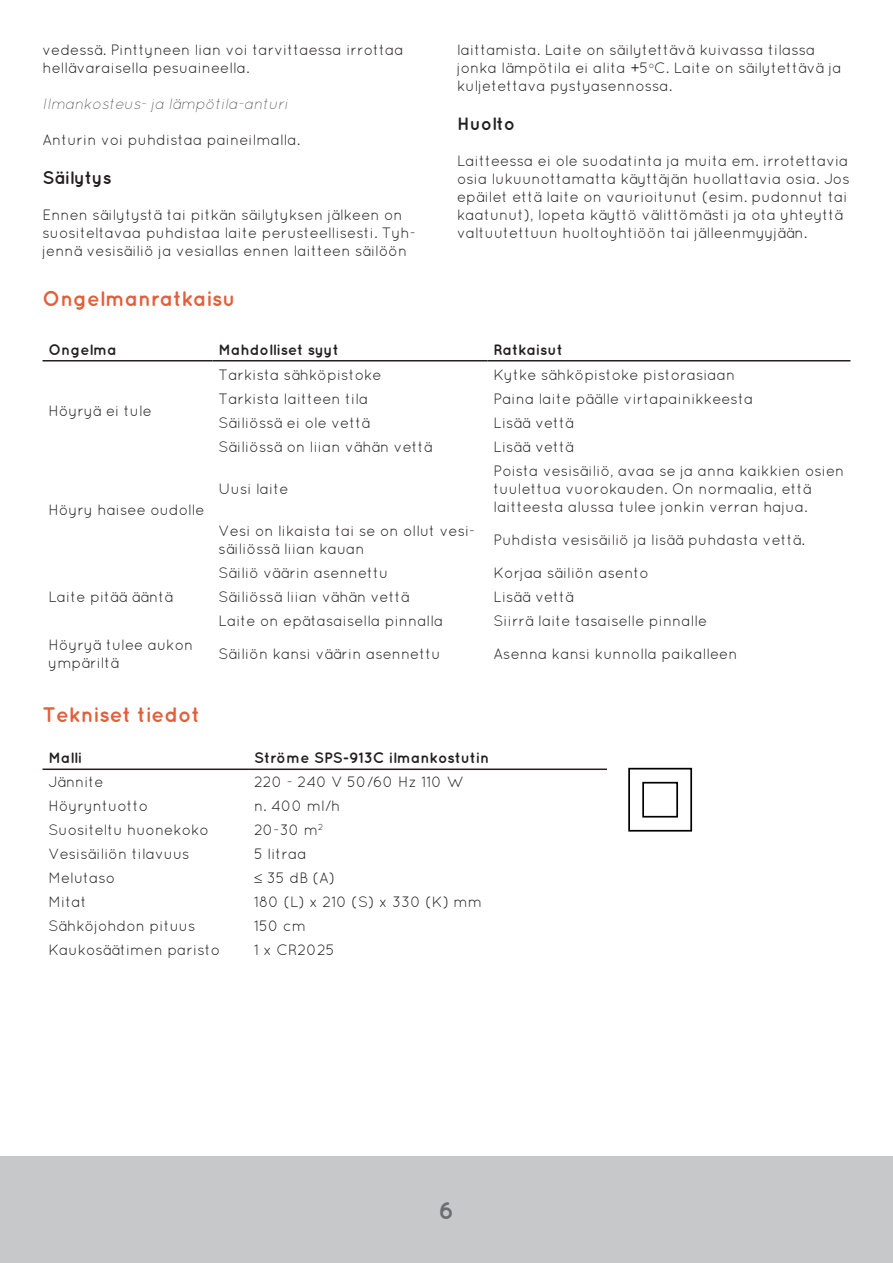
<style>
.page{position:relative;width:893px;height:1263px;background:#fff}
.page>*{position:absolute;margin:0;border:0;box-sizing:border-box;transform-origin:0 0}
.t1{font:700 24px "Quicksand";color:#6c6d70}
.t2{font:700 21px "Quicksand";color:#e45e39}
.t3{font:700 18px "Quicksand";color:#231f20}
.t4{font:15px/18px "Quicksand";color:#231f20}
.t5{font:700 15px "Quicksand";color:#231f20}
.t6{font:italic 300 15px "Quicksand";color:#231f20}
</style>
<div class="page">
<div style="left:0;top:1157px;width:893px;height:106px;background:#c7c8ca"></div>
<hr style="left:43px;top:768px;width:205px;height:2px;background:#231f20">
<hr style="left:248px;top:768px;width:359px;height:2px;background:#231f20">
<hr style="left:43px;top:360px;width:170px;height:1px;background:#231f20">
<hr style="left:213px;top:360px;width:275px;height:1px;background:#231f20">
<hr style="left:488px;top:360px;width:362px;height:1px;background:#231f20">
<div style="left:628px;top:768px;width:64px;height:63px;border:2px solid #000"></div>
<div style="left:642px;top:782px;width:36px;height:35px;border:2px solid #000"></div>
<p class="t4" style="left:43px;top:40px;width:363px">vedessä. Pinttyneen lian voi tarvittaessa irrottaa hellävaraisella pesuaineella.</p>
<p class="t6" style="left:43px;top:95px;width:251px">Ilmankosteus- ja lämpötila-anturi</p>
<p class="t4" style="left:43px;top:130px;width:259px">Anturin voi puhdistaa paineilmalla.</p>
<p class="t3" style="left:43px;top:167px;width:71px">Säilytys</p>
<p class="t4" style="left:43px;top:206px;width:375px">Ennen säilytystä tai pitkän säilytyksen jälkeen on suositeltavaa puhdistaa laite perusteellisesti. Tyh&shy;jennä vesisäiliö ja vesiallas ennen laitteen säilöön</p>
<p class="t4" style="left:457px;top:40px;width:386px">laittamista. Laite on säilytettävä kuivassa tilassa jonka lämpötila ei alita +5<sup>o</sup>C. Laite on säilytettävä ja kuljetettava pystyasennossa.</p>
<p class="t3" style="left:457px;top:113px;width:59px">Huolto</p>
<p class="t4" style="left:457px;top:152px;width:394px">Laitteessa ei ole suodatinta ja muita em. irrotettavia osia lukuunottamatta käyttäjän huollattavia osia. Jos epäilet että laite on vaurioitunut (esim. pudonnut tai kaatunut), lopeta käyttö välittömästi ja ota yhteyttä valtuutettuun huoltoyhtiöön tai jälleenmyyjään.</p>
<p class="t2" style="left:43px;top:286px;width:194px">Ongelmanratkaisu</p>
<p class="t5" style="left:49px;top:340px;width:70px">Ongelma</p>
<p class="t5" style="left:219px;top:340px;width:122px">Mahdolliset syyt</p>
<p class="t5" style="left:494px;top:340px;width:71px">Ratkaisut</p>
<p class="t4" style="left:49px;top:401px;width:105px">Höyryä ei tule</p>
<p class="t4" style="left:49px;top:500px;width:158px">Höyry haisee oudolle</p>
<p class="t4" style="left:49px;top:587px;width:126px">Laite pitää ääntä</p>
<p class="t4" style="left:219px;top:365px;width:164px">Tarkista sähköpistoke</p>
<p class="t4" style="left:494px;top:365px;width:243px">Kytke sähköpistoke pistorasiaan</p>
<p class="t4" style="left:219px;top:389px;width:151px">Tarkista laitteen tila</p>
<p class="t4" style="left:494px;top:389px;width:261px">Paina laite päälle virtapainikkeesta</p>
<p class="t4" style="left:219px;top:413px;width:153px">Säiliössä ei ole vettä</p>
<p class="t4" style="left:494px;top:413px;width:82px">Lisää vettä</p>
<p class="t4" style="left:219px;top:437px;width:215px">Säiliössä on liian vähän vettä</p>
<p class="t4" style="left:494px;top:437px;width:82px">Lisää vettä</p>
<p class="t4" style="left:219px;top:479px;width:71px">Uusi laite</p>
<p class="t4" style="left:494px;top:461px;width:352px">Poista vesisäiliö, avaa se ja anna kaikkien osien tuulettua vuorokauden. On normaalia, että laitteesta alussa tulee jonkin verran hajua.</p>
<p class="t4" style="left:219px;top:521px;width:258px">Vesi on likaista tai se on ollut vesi&shy;säiliössä liian kauan</p>
<p class="t4" style="left:494px;top:530px;width:313px">Puhdista vesisäiliö ja lisää puhdasta vettä.</p>
<p class="t4" style="left:219px;top:563px;width:171px">Säiliö väärin asennettu</p>
<p class="t4" style="left:494px;top:563px;width:157px">Korjaa säiliön asento</p>
<p class="t4" style="left:219px;top:587px;width:192px">Säiliössä liian vähän vettä</p>
<p class="t4" style="left:494px;top:587px;width:82px">Lisää vettä</p>
<p class="t4" style="left:219px;top:611px;width:226px">Laite on epätasaisella pinnalla</p>
<p class="t4" style="left:494px;top:611px;width:215px">Siirrä laite tasaiselle pinnalle</p>
<p class="t4" style="left:49px;top:635px;width:146px">Höyryä tulee aukon ympäriltä</p>
<p class="t4" style="left:219px;top:644px;width:224px">Säiliön kansi väärin asennettu</p>
<p class="t4" style="left:494px;top:644px;width:245px">Asenna kansi kunnolla paikalleen</p>
<p class="t2" style="left:43px;top:702px;width:159px">Tekniset tiedot</p>
<p class="t5" style="left:49px;top:749px;width:35px">Malli</p>
<p class="t5" style="left:254px;top:749px;width:237px">Ströme SPS-913C ilmankostutin</p>
<p class="t4" style="left:49px;top:773px;width:57px">Jännite</p>
<p class="t4" style="left:254px;top:773px;width:211px">220 - 240 V 50/60 Hz 110 W</p>
<p class="t4" style="left:49px;top:797px;width:101px">Höyryntuotto</p>
<p class="t4" style="left:254px;top:797px;width:88px">n. 400 ml/h</p>
<p class="t4" style="left:49px;top:821px;width:162px">Suositeltu huonekoko</p>
<p class="t4" style="left:254px;top:821px;width:71px">20-30 m<sup>2</sup></p>
<p class="t4" style="left:49px;top:845px;width:143px">Vesisäiliön tilavuus</p>
<p class="t4" style="left:254px;top:845px;width:54px">5 litraa</p>
<p class="t4" style="left:49px;top:869px;width:68px">Melutaso</p>
<p class="t4" style="left:254px;top:869px;width:83px">≤ 35 dB (A)</p>
<p class="t4" style="left:49px;top:893px;width:40px">Mitat</p>
<p class="t4" style="left:254px;top:893px;width:230px">180 (L) x 210 (S) x 330 (K) mm</p>
<p class="t4" style="left:49px;top:917px;width:148px">Sähköjohdon pituus</p>
<p class="t4" style="left:254px;top:917px;width:54px">150 cm</p>
<p class="t4" style="left:49px;top:941px;width:173px">Kaukosäätimen paristo</p>
<p class="t4" style="left:254px;top:941px;width:82px">1 x CR2025</p>
<h1 class="t1" style="left:439px;top:1196px;width:17px">6</h1>
</div>
